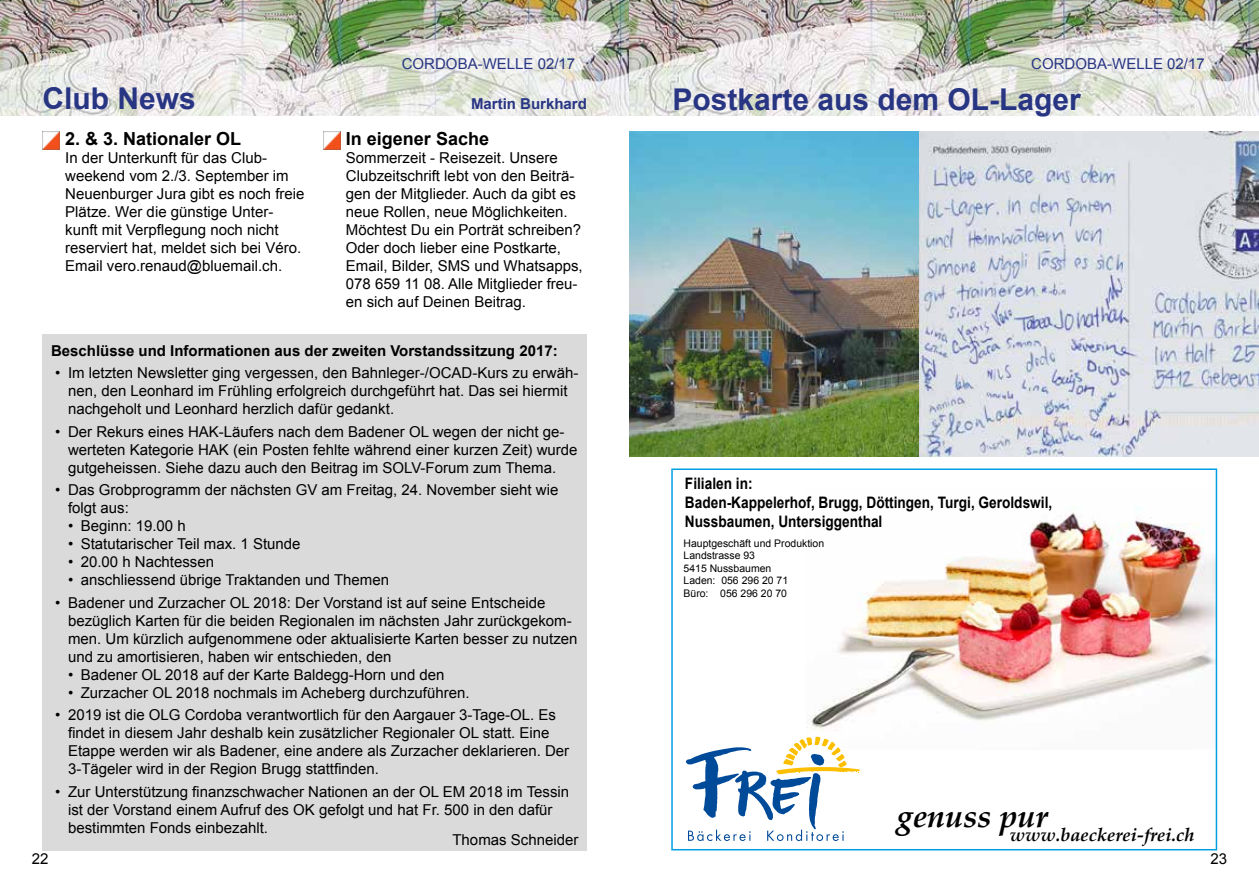
<style>
.page{position:relative;width:1259px;height:893px;background:#fff}
.page>*{position:absolute;margin:0;border:0;box-sizing:border-box;transform-origin:0 0}
.t1{font:italic 700 32.1px "Palatino Linotype";color:#000}
.t2{font:700 30px "Arial";color:#283583}
.t3{font:italic 700 18.45px "Palatino Linotype";color:#000}
.t4{font:700 18px "Arial";color:#000}
.t5{font:700 15.75px/18.9px "Arial";color:#000;scale:.86 1}
.t6{font:15px/18px "Arial";color:#000}
.t7{font:700 15px "Arial";color:#000}
.t8{font:15px "Arial";color:#283583}
.t9{font:700 15px "Arial";color:#283583}
.t10{font:10.5px/12.6px "Arial";color:#000}
</style>
<div class="page">
<img style="left:0;top:0;width:1259px;height:116px">
<div style="left:43px;top:334px;width:544px;height:516px;background:#dadada"></div>
<img style="left:806px;top:507px;width:408px;height:230px">
<svg style="left:686px;top:737px;width:174px;height:104px"></svg>
<div style="left:671px;top:468px;width:546px;height:382px;border:2px solid #009fe3"></div>
<img style="left:42px;top:132px;width:18px;height:17px">
<img style="left:323px;top:132px;width:18px;height:17px">
<img style="left:629px;top:132px;width:290px;height:324px">
<img style="left:919px;top:132px;width:340px;height:324px">
<p class="t8" style="left:402px;top:54px;width:175px">CORDOBA-WELLE 02/17</p>
<p class="t8" style="left:1031px;top:54px;width:175px">CORDOBA-WELLE 02/17</p>
<h2 class="t2" style="left:43px;top:78px;width:155px">Club News</h2>
<p class="t9" style="left:471px;top:94px;width:117px">Martin Burkhard</p>
<h2 class="t2" style="left:672px;top:79px;width:410px">Postkarte aus dem OL-Lager</h2>
<p class="t4" style="left:65px;top:127px;width:178px">2. &amp; 3. Nationaler OL</p>
<p class="t6" style="left:65px;top:149px;width:241px">In der Unterkunft für das Club&shy;weekend vom 2./3. September im Neuenburger Jura gibt es noch freie Plätze. Wer die günstige Unter&shy;kunft mit Verpflegung noch nicht reserviert hat, meldet sich bei Véro.<br>Email vero.renaud@bluemail.ch.</p>
<p class="t4" style="left:346px;top:127px;width:145px">In eigener Sache</p>
<p class="t6" style="left:346px;top:149px;width:238px">Sommerzeit - Reisezeit. Unsere Clubzeitschrift lebt von den Beiträ&shy;gen der Mitglieder. Auch da gibt es neue Rollen, neue Möglichkeiten.<br>Möchtest Du ein Porträt schreiben?<br>Oder doch lieber eine Postkarte, Email, Bilder, SMS und Whatsapps, 078 659 11 08. Alle Mitglieder freu&shy;en sich auf Deinen Beitrag.</p>
<p class="t7" style="left:51px;top:341px;width:508px">Beschlüsse und Informationen aus der zweiten Vorstandssitzung 2017:</p>
<p class="t6" style="left:68px;top:364px;width:512px;text-indent:-13px">• Im letzten Newsletter ging vergessen, den Bahnleger-/OCAD-Kurs zu erwäh&shy;nen, den Leonhard im Frühling erfolgreich durchgeführt hat. Das sei hiermit nachgeholt und Leonhard herzlich dafür gedankt.</p>
<p class="t6" style="left:68px;top:423px;width:511px;text-indent:-13px">• Der Rekurs eines HAK-Läufers nach dem Badener OL wegen der nicht ge&shy;werteten Kategorie HAK (ein Posten fehlte während einer kurzen Zeit) wurde gutgeheissen. Siehe dazu auch den Beitrag im SOLV-Forum zum Thema.</p>
<p class="t6" style="left:68px;top:481px;width:492px;text-indent:-13px">• Das Grobprogramm der nächsten GV am Freitag, 24. November sieht wie folgt aus:</p>
<p class="t6" style="left:68px;top:517px;width:119px">• Beginn: 19.00 h</p>
<p class="t6" style="left:68px;top:535px;width:234px">• Statutarischer Teil max. 1 Stunde</p>
<p class="t6" style="left:68px;top:553px;width:148px">• 20.00 h Nachtessen</p>
<p class="t6" style="left:68px;top:571px;width:322px">• anschliessend übrige Traktanden und Themen</p>
<p class="t6" style="left:68px;top:594px;width:511px;text-indent:-13px">• Badener und Zurzacher OL 2018: Der Vorstand ist auf seine Entscheide bezüglich Karten für die beiden Regionalen im nächsten Jahr zurückgekom&shy;men. Um kürzlich aufgenommene oder aktualisierte Karten besser zu nutzen und zu amortisieren, haben wir entschieden, den</p>
<p class="t6" style="left:68px;top:666px;width:378px">• Badener OL 2018 auf der Karte Baldegg-Horn und den</p>
<p class="t6" style="left:68px;top:684px;width:403px">• Zurzacher OL 2018 nochmals im Acheberg durchzuführen.</p>
<p class="t6" style="left:68px;top:706px;width:503px;text-indent:-13px">• 2019 ist die OLG Cordoba verantwortlich für den Aargauer 3-Tage-OL. Es findet in diesem Jahr deshalb kein zusätzlicher Regionaler OL statt. Eine Etappe werden wir als Badener, eine andere als Zurzacher deklarieren. Der 3-Tägeler wird in der Region Brugg stattfinden.</p>
<p class="t6" style="left:68px;top:783px;width:503px;text-indent:-13px">• Zur Unterstützung finanzschwacher Nationen an der OL EM 2018 im Tessin ist der Vorstand einem Aufruf des OK gefolgt und hat Fr. 500 in den dafür bestimmten Fonds einbezahlt.</p>
<p class="t6" style="left:452px;top:831px;width:127px">Thomas Schneider</p>
<p class="t5" style="left:685px;top:474px;width:428px">Filialen in:<br>Baden-Kappelerhof, Brugg, Döttingen, Turgi, Geroldswil,<br>Nussbaumen, Untersiggenthal</p>
<p class="t10" style="left:683px;top:537px;width:142px">Hauptgeschäft und Produktion<br>Landstrasse 93<br>5415 Nussbaumen<br>Laden: 056 296 20 71<br>Büro: 056 296 20 70</p>
<h1 class="t1" style="left:897px;top:793px;width:152px">genuss pur</h1>
<p class="t3" style="left:1010px;top:821px;width:186px">www.baeckerei-frei.ch</p>
<p class="t6" style="left:32px;top:849px;width:18px">22</p>
<p class="t6" style="left:1210px;top:849px;width:18px">23</p>
</div>
